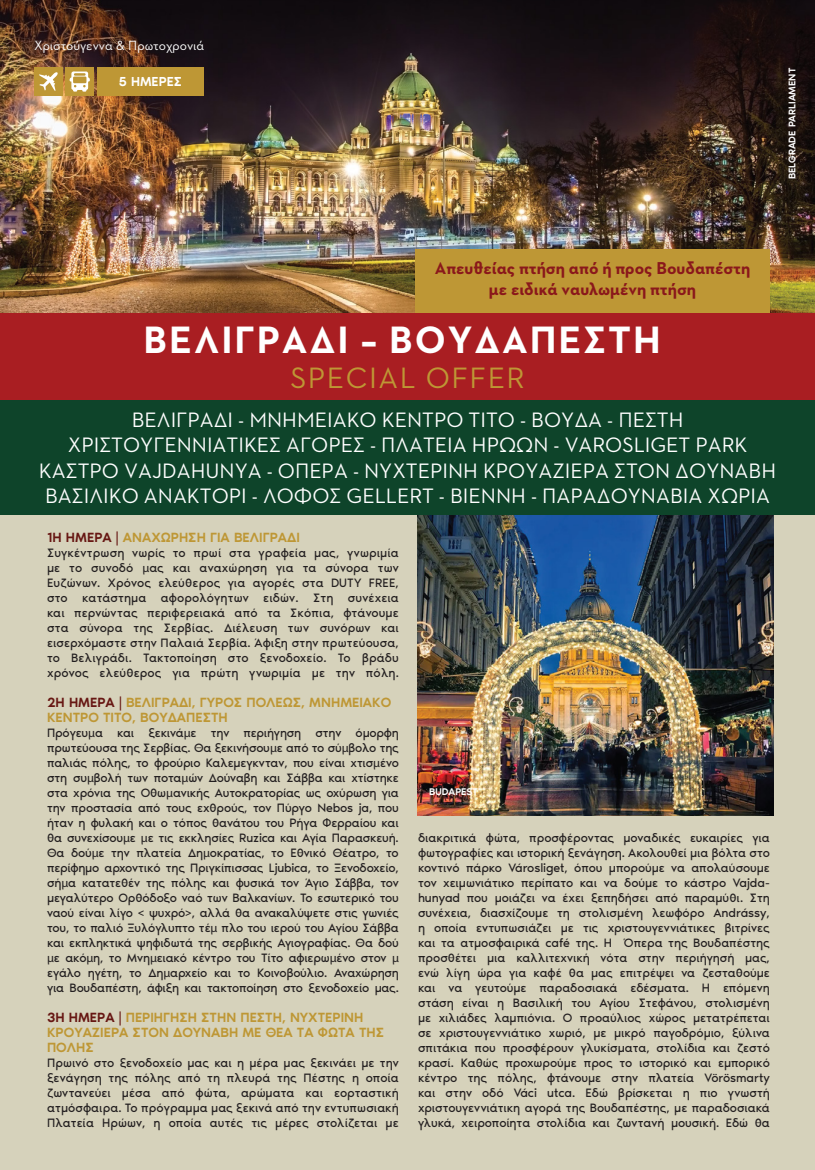
<style>
.page{position:relative;width:815px;height:1170px;background:#fff}
.page>*{position:absolute;margin:0;border:0;box-sizing:border-box;transform-origin:0 0}
.t1{font:700 38.88px "Neutraface Two Text Greek";letter-spacing:.05em;color:#fff}
.t2{font:30px "Neutraface Two Text Greek";letter-spacing:.05em;color:#be9735}
.t3{font:21.25px/25px "Neutraface Two Text Greek";color:#fff;text-align:center}
.t4{font:700 17.5px/21px "Neutraface Two Text Greek";color:#8a181b;text-align:center}
.t5{font:500 13.75px/15px "Noir Pro";color:#be9735}
.t6{font:13.62px "Neutraface Two Text Greek";color:#fff}
.t7{font:500 13.38px "Noir Pro";color:#fff}
.t8{font:12.5px/15px "Noir Pro";color:#231f20;text-align:justify}
.t9{font:500 10px "Noir Pro";color:#fff}
.s1{color:#671713}
.s2{font-family:"Myriad Pro"}
</style>
<div class="page">
<img style="left:0;top:0;width:815px;height:1169px">
<div style="left:0;top:313px;width:815px;height:149px;background:#a91e22"></div>
<div style="left:34px;top:67px;width:29px;height:29px;background:#be9735"></div>
<div style="left:97px;top:67px;width:107px;height:29px;background:#be9735"></div>
<svg style="left:39px;top:72px;width:19px;height:19px"></svg>
<div style="left:66px;top:67px;width:28px;height:29px;background:#be9735"></div>
<div style="left:0;top:400px;width:815px;height:115px;background:#0e442a"></div>
<svg style="left:70px;top:71px;width:20px;height:21px"></svg>
<img style="left:418px;top:515px;width:356px;height:300px">
<p class="t6" style="left:34px;top:37px;width:172px">Χριστούγεννα &amp; Πρωτοχρονιά</p>
<p class="t7" style="left:119px;top:71px;width:65px">5 ΗΜΕΡΕΣ</p>
<p class="t9" style="left:784px;top:179px;width:113px;rotate:-90deg">BELGRADE PARLIAMENT</p>
<h3 class="t4" style="left:435px;top:258px;width:317px">Απευθείας πτήση από ή προς Βουδαπέστη με ειδικά ναυλωμένη πτήση</h3>
<h1 class="t1" style="left:144px;top:316px;width:519px">ΒΕΛΙΓΡΑΔΙ – ΒΟΥΔΑΠΕΣΤΗ</h1>
<h2 class="t2" style="left:290px;top:359px;width:236px">SPECIAL OFFER</h2>
<p class="t3" style="left:39px;top:407px;width:739px">ΒΕΛΙΓΡΑΔΙ - ΜΝΗΜΕΙΑΚΟ ΚΕΝΤΡΟ ΤΙΤΟ - ΒΟΥΔΑ - ΠΕΣΤΗ ΧΡΙΣΤΟΥΓΕΝΝΙΑΤΙΚΕΣ ΑΓΟΡΕΣ - ΠΛΑΤΕΙΑ ΗΡΩΩΝ - VAROSLIGET PARK ΚΑΣΤΡΟ VAJDAHUNYA - ΟΠΕΡΑ - ΝΥΧΤΕΡΙΝΗ ΚΡΟΥΑΖΙΕΡΑ ΣΤΟΝ ΔΟΥΝΑΒΗ ΒΑΣΙΛΙΚΟ ΑΝΑΚΤΟΡΙ - ΛΟΦΟΣ GELLERT - ΒΙΕΝΝΗ - ΠΑΡΑΔΟΥΝΑΒΙΑ ΧΩΡΙΑ</p>
<p class="t5" style="left:47px;top:528px;width:254px"><span class="s1">1Η ΗΜΕΡΑ |</span> ΑΝΑΧΩΡΗΣΗ ΓΙΑ ΒΕΛΙΓΡΑΔΙ</p>
<p class="t8" style="left:47px;top:544px;width:353px">Συγκέντρωση νωρίς το πρωί στα γραφεία μας, γνωριμία με το συνοδό <span class="s2">µ</span>ας και αναχώρηση για τα σύνορα των Ευζώνων. Χρόνος ελεύθερος για αγορές στα DUTY FREE, στο κατάστημα αφορολόγητων ειδών. Στη συνέχεια και περνώντας περιφερειακά από τα Σκόπια, φτάνουμε στα σύνορα της Σερβίας. Διέλευση των συνόρων και εισερχόμαστε στην Παλαιά Σερβία. Άφιξη στην πρωτεύουσα, το Βελιγράδι. Τακτοποίηση στο ξενοδοχείο. Το βράδυ χρόνος ελεύθερος για πρώτη γνωριμία με την πόλη.</p>
<p class="t5" style="left:47px;top:693px;width:346px"><span class="s1">2Η ΗΜΕΡΑ |</span> ΒΕΛΙΓΡΑΔΙ, ΓΥΡΟΣ ΠΟΛΕΩΣ, ΜΝΗΜΕΙΑΚΟ<br>ΚΕΝΤΡΟ ΤΙΤΟ, ΒΟΥΔΑΠΕΣΤΗ</p>
<p class="t8" style="left:47px;top:724px;width:353px">Πρόγευ<span class="s2">µ</span>α και ξεκινά<span class="s2">µ</span>ε την περιήγηση στην όμορφη πρωτεύουσα της Σερβίας. Θα ξεκινήσου<span class="s2">µ</span>ε από το σύ<span class="s2">µ</span>βολο της παλιάς πόλης, το φρούριο Καλεμεγκνταν, που είναι χτισ<span class="s2">µ</span>ένο στη συ<span class="s2">µ</span>βολή των ποτα<span class="s2">µ</span>ών Δούναβη και Σάββα και χτίστηκε στα χρόνια της Οθω<span class="s2">µ</span>ανικής Αυτοκρατορίας ως οχύρωση για την προστασία από τους εχθρούς, τον Πύργο Nebos ja, που ήταν η φυλακή και ο τόπος θανάτου του Ρήγα Φερραίου και θα συνεχίσου<span class="s2">µ</span>ε <span class="s2">µ</span>ε τις εκκλησίες Ruzica και Αγία Παρασκευή.<br>Θα δού<span class="s2">µ</span>ε την πλατεία Δη<span class="s2">µ</span>οκρατίας, το Εθνικό Θέατρο, το περίφημο αρχοντικό της Πριγκίπισσας Ljubica, το Ξενοδοχείο, σή<span class="s2">µ</span>α κατατεθέν της πόλης και φυσικά τον Άγιο Σάββα, τον μεγαλύτερο Ορθόδοξο ναό των Βαλκανίων. Το εσωτερικό του ναού είναι λίγο &lt; ψυχρό&gt;, αλλά θα ανακαλύψετε στις γωνιές του, το παλιό Ξυλόγλυπτο τέ<span class="s2">µ</span> πλο του ιερού του Αγίου Σάββα και εκπληκτικά ψηφιδωτά της σερβικής Αγιογραφίας. Θα δού <span class="s2">µ</span>ε ακό<span class="s2">µ</span>η, το Μνη<span class="s2">µ</span>ειακό κέντρο του Τίτο αφιερω<span class="s2">µ</span>ένο στον <span class="s2">µ </span>εγάλο ηγέτη, το Δη<span class="s2">µ</span>αρχείο και το Κοινοβούλιο. Αναχώρηση για Βουδαπέστη, άφιξη και τακτοποίηση στο ξενοδοχείο μας.</p>
<p class="t5" style="left:47px;top:1008px;width:339px"><span class="s1">3Η ΗΜΕΡΑ |</span> ΠΕΡΙΗΓΗΣΗ ΣΤΗΝ ΠΕΣΤΗ, ΝΥΧΤΕΡΙΝΗ<br>ΚΡΟΥΑΖΙΕΡΑ ΣΤΟΝ ΔΟΥΝΑΒΗ ΜΕ ΘΕΑ ΤΑ ΦΩΤΑ ΤΗΣ<br>ΠΟΛΗΣ</p>
<p class="t8" style="left:47px;top:1054px;width:353px">Πρωινό στο ξενοδοχείο μας και η μέρα μας ξεκινάει με την ξενάγηση της πόλης από τη πλευρά της Πέστης η οποία ζωντανεύει μέσα από φώτα, αρώματα και εορταστική ατμόσφαιρα. Το πρόγραμμα μας ξεκινά από την εντυπωσιακή Πλατεία Ηρώων, η οποία αυτές τις μέρες στολίζεται με</p>
<p class="t9" style="left:429px;top:783px;width:50px">BUDAPEST</p>
<p class="t8" style="left:418px;top:829px;width:353px">διακριτικά φώτα, προσφέροντας μοναδικές ευκαιρίες για φωτογραφίες και ιστορική ξενάγηση. Ακολουθεί μια βόλτα στο κοντινό πάρκο Városliget, όπου μπορούμε να απολαύσουμε τον χειμωνιάτικο περίπατο και να δούμε το κάστρο Vajda&shy;hunyad που μοιάζει να έχει ξεπηδήσει από παραμύθι. Στη συνέχεια, διασχίζουμε τη στολισμένη λεωφόρο Andrássy, η οποία εντυπωσιάζει με τις χριστουγεννιάτικες βιτρίνες και τα ατμοσφαιρικά café της. Η Όπερα της Βουδαπέστης προσθέτει μια καλλιτεχνική νότα στην περιήγησή μας, ενώ λίγη ώρα για καφέ θα μας επιτρέψει να ζεσταθούμε και να γευτούμε παραδοσιακά εδέσματα. Η επόμενη στάση είναι η Βασιλική του Αγίου Στεφάνου, στολισμένη με χιλιάδες λαμπιόνια. Ο προαύλιος χώρος μετατρέπεται σε χριστουγεννιάτικο χωριό, με μικρό παγοδρόμιο, ξύλινα σπιτάκια που προσφέρουν γλυκίσματα, στολίδια και ζεστό κρασί. Καθώς προχωρούμε προς το ιστορικό και εμπορικό κέντρο της πόλης, φτάνουμε στην πλατεία Vörösmarty και στην οδό Váci utca. Εδώ βρίσκεται η πιο γνωστή χριστουγεννιάτικη αγορά της Βουδαπέστης, με παραδοσιακά γλυκά, χειροποίητα στολίδια και ζωντανή μουσική. Εδώ θα</p>
</div>
